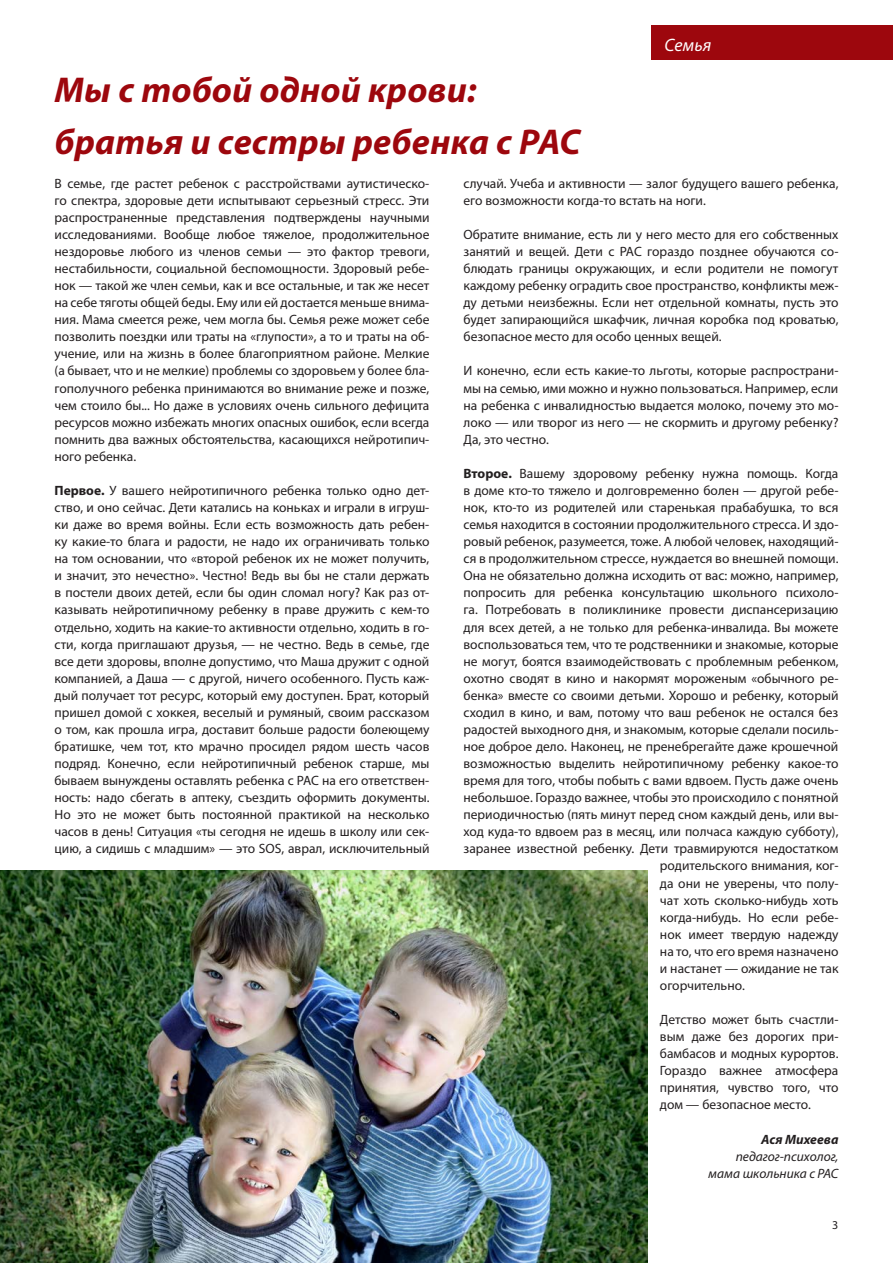
<style>
.page{position:relative;width:893px;height:1263px;background:#fff}
.page>*{position:absolute;margin:0;border:0;box-sizing:border-box;transform-origin:0 0}
.Section_Title{font:italic 700 36px/51.2px "Myriad Pro";letter-spacing:.005em;color:#9d070d}
.Heading{font:italic 18px "Myriad Pro";color:#fff}
.t1{font:13.5px/17.1px "Myriad Pro";color:#231f20;text-align:justify}
.Author_Details{font:italic 13.5px/17.1px "Myriad Pro";color:#231f20;text-align:right}
.Author_Name{font:italic 700 13.5px "Myriad Pro";color:#231f20}
.t2{font:12px "Myriad Pro";color:#231f20}
.s1{font-weight:700}
</style>
<div class="page">
<div style="left:651px;top:26px;width:242px;height:34px;background:#9d070d"></div>
<img style="left:0;top:870px;width:648px;height:393px">
<p class="Heading" style="left:665px;top:34px;width:48px">Семья</p>
<p class="Section_Title" style="left:55px;top:64px;width:528px">Мы с тобой одной крови: братья и сестры ребенка с РАС</p>
<p class="t1" style="left:463px;top:174px;width:376px">случай. Учеба и активности — залог будущего вашего ребенка, его возможности когда-то встать на ноги.</p>
<p class="t1" style="left:463px;top:226px;width:376px">Обратите внимание, есть ли у него место для его собственных занятий и вещей. Дети с РАС гораздо позднее обучаются со&shy;блюдать границы окружающих, и если родители не помогут каждому ребенку оградить свое пространство, конфликты меж&shy;ду детьми неизбежны. Если нет отдельной комнаты, пусть это будет запирающийся шкафчик, личная коробка под кроватью, безопасное место для особо ценных вещей.</p>
<p class="t1" style="left:463px;top:362px;width:376px">И конечно, если есть какие-то льготы, которые распространи&shy;мы на семью, ими можно и нужно пользоваться. Например, если на ребенка с инвалидностью выдается молоко, почему это мо&shy;локо — или творог из него — не скормить и другому ребенку?<br>Да, это честно.</p>
<p class="t1" style="left:463px;top:465px;width:376px"><span class="s1">Второе.</span> Вашему здоровому ребенку нужна помощь. Когда</p>
<p class="t1" style="left:463px;top:482px;width:376px">в доме кто-то тяжело и долговременно болен — другой ребе-</p>
<p class="t1" style="left:463px;top:499px;width:376px">нок, кто-то из родителей или старенькая прабабушка, то вся</p>
<p class="t1" style="left:463px;top:516px;width:376px">семья находится в состоянии продолжительного стресса. И здо-</p>
<p class="t1" style="left:463px;top:533px;width:376px">ровый ребенок, разумеется, тоже. А любой человек, находящий-</p>
<p class="t1" style="left:463px;top:550px;width:376px">ся в продолжительном стрессе, нуждается во внешней помощи.</p>
<p class="t1" style="left:463px;top:567px;width:376px">Она не обязательно должна исходить от вас: можно, например,</p>
<p class="t1" style="left:463px;top:584px;width:376px">попросить для ребенка консультацию школьного психоло-</p>
<p class="t1" style="left:463px;top:601px;width:376px">га. Потребовать в поликлинике провести диспансеризацию</p>
<p class="t1" style="left:463px;top:618px;width:376px">для всех детей, а не только для ребенка-инвалида. Вы можете</p>
<p class="t1" style="left:463px;top:635px;width:376px">воспользоваться тем, что те родственники и знакомые, которые</p>
<p class="t1" style="left:463px;top:652px;width:376px">не могут, боятся взаимодействовать с проблемным ребенком,</p>
<p class="t1" style="left:463px;top:669px;width:376px">охотно сводят в кино и накормят мороженым «обычного ре-</p>
<p class="t1" style="left:463px;top:686px;width:376px">бенка» вместе со своими детьми. Хорошо и ребенку, который</p>
<p class="t1" style="left:463px;top:703px;width:376px">сходил в кино, и вам, потому что ваш ребенок не остался без</p>
<p class="t1" style="left:463px;top:721px;width:376px">радостей выходного дня, и знакомым, которые сделали посиль-</p>
<p class="t1" style="left:463px;top:738px;width:376px">ное доброе дело. Наконец, не пренебрегайте даже крошечной</p>
<p class="t1" style="left:463px;top:755px;width:376px">возможностью выделить нейротипичному ребенку какое-то</p>
<p class="t1" style="left:463px;top:772px;width:376px">время для того, чтобы побыть с вами вдвоем. Пусть даже очень</p>
<p class="t1" style="left:463px;top:789px;width:376px">небольшое. Гораздо важнее, чтобы это происходило с понятной</p>
<p class="t1" style="left:463px;top:806px;width:376px">периодичностью (пять минут перед сном каждый день, или вы-</p>
<p class="t1" style="left:463px;top:823px;width:376px">ход куда-то вдвоем раз в месяц, или полчаса каждую субботу),</p>
<p class="t1" style="left:463px;top:840px;width:376px">заранее известной ребенку. Дети травмируются недостатком</p>
<p class="t1" style="left:660px;top:857px;width:180px">родительского внимания, ког-</p>
<p class="t1" style="left:660px;top:874px;width:180px">да они не уверены, что полу-</p>
<p class="t1" style="left:660px;top:891px;width:180px">чат хоть сколько-нибудь хоть</p>
<p class="t1" style="left:660px;top:908px;width:180px">когда-нибудь. Но если ребе-</p>
<p class="t1" style="left:660px;top:925px;width:180px">нок имеет твердую надежду</p>
<p class="t1" style="left:660px;top:942px;width:180px">на то, что его время назначено</p>
<p class="t1" style="left:660px;top:959px;width:180px">и настанет — ожидание не так</p>
<p class="t1" style="left:660px;top:977px;width:86px">огорчительно.</p>
<p class="t1" style="left:660px;top:1011px;width:180px">Детство может быть счастли&shy;вым даже без дорогих при&shy;бамбасов и модных курортов.<br>Гораздо важнее атмосфера принятия, чувство того, что дом — безопасное место.</p>
<p class="Author_Name" style="left:761px;top:1130px;width:79px">Ася Михеева</p>
<p class="Author_Details" style="left:708px;top:1147px;width:132px">педагог-психолог, мама школьника с РАС</p>
<p class="t1" style="left:55px;top:174px;width:376px">В семье, где растет ребенок с расстройствами аутистическо&shy;го спектра, здоровые дети испытывают серьезный стресс. Эти распространенные представления подтверждены научными исследованиями. Вообще любое тяжелое, продолжительное нездоровье любого из членов семьи — это фактор тревоги, нестабильности, социальной беспомощности. Здоровый ребе&shy;нок — такой же член семьи, как и все остальные, и так же несет на себе тяготы общей беды. Ему или ей достается меньше внима&shy;ния. Мама смеется реже, чем могла бы. Семья реже может себе позволить поездки или траты на «глупости», а то и траты на об&shy;учение, или на жизнь в более благоприятном районе. Мелкие (а бывает, что и не мелкие) проблемы со здоровьем у более бла&shy;гополучного ребенка принимаются во внимание реже и позже, чем стоило бы... Но даже в условиях очень сильного дефицита ресурсов можно избежать многих опасных ошибок, если всегда помнить два важных обстоятельства, касающихся нейротипич&shy;ного ребенка.</p>
<p class="t1" style="left:55px;top:482px;width:376px"><span class="s1">Первое.</span> У вашего нейротипичного ребенка только одно дет&shy;ство, и оно сейчас. Дети катались на коньках и играли в игруш&shy;ки даже во время войны. Если есть возможность дать ребен&shy;ку какие-то блага и радости, не надо их ограничивать только на том основании, что «второй ребенок их не может получить, и значит, это нечестно». Честно! Ведь вы бы не стали держать в постели двоих детей, если бы один сломал ногу? Как раз от&shy;казывать нейротипичному ребенку в праве дружить с кем-то отдельно, ходить на какие-то активности отдельно, ходить в го&shy;сти, когда приглашают друзья, — не честно. Ведь в семье, где все дети здоровы, вполне допустимо, что Маша дружит с одной компанией, а Даша — с другой, ничего особенного. Пусть каж&shy;дый получает тот ресурс, который ему доступен. Брат, который пришел домой с хоккея, веселый и румяный, своим рассказом о том, как прошла игра, доставит больше радости болеющему братишке, чем тот, кто мрачно просидел рядом шесть часов подряд. Конечно, если нейротипичный ребенок старше, мы бываем вынуждены оставлять ребенка с РАС на его ответствен&shy;ность: надо сбегать в аптеку, съездить оформить документы.<br>Но это не может быть постоянной практикой на несколько часов в день! Ситуация «ты сегодня не идешь в школу или сек&shy;цию, а сидишь с младшим» — это SOS, аврал, исключительный</p>
<p class="t2" style="left:832px;top:1217px;width:8px">3</p>
</div>
